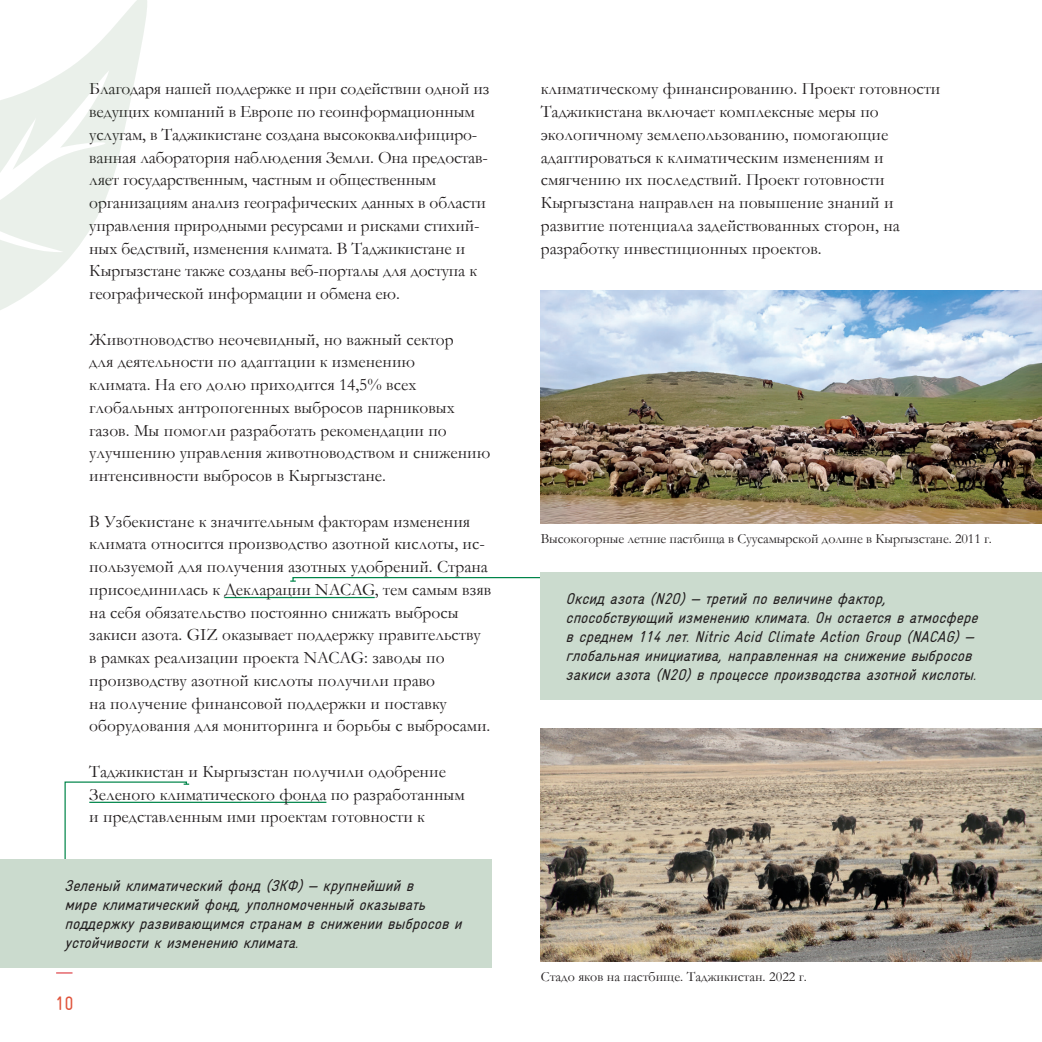
<style>
.page{position:relative;width:1042px;height:1042px;background:#fff}
.page>*{position:absolute;margin:0;border:0;box-sizing:border-box;transform-origin:0 0}
.t1{font:condensed 19.25px "Gravur";color:#e0543c}
.body_10{font:17.5px/22.8px "Garamond";color:#231f20}
.Box_text{font:italic condensed 15.75px/18.9px "GIZ Gravur Pro CA";color:#231f20}
.foto_podpis{font:14px "Garamond";letter-spacing:-.01em;color:#231f20}
</style>
<div class="page">
<svg style="left:56px;top:972px;width:16px;height:1px"></svg>
<hr style="left:224px;top:597px;width:151px;height:1px;background:#00854a">
<hr style="left:89px;top:802px;width:237px;height:1px;background:#00854a">
<img style="left:541px;top:290px;width:500px;height:233px">
<img style="left:541px;top:728px;width:500px;height:233px">
<svg style="left:64px;top:781px;width:125px;height:78px"></svg>
<svg style="left:290px;top:576px;width:251px;height:6px"></svg>
<div style="left:0;top:859px;width:491px;height:108px;background:#cbdbce"></div>
<div style="left:541px;top:572px;width:501px;height:128px;background:#cbdbce"></div>
<svg style="left:0;top:0;width:147px;height:310px"></svg>
<p class="body_10" style="left:89px;top:77px;width:402px">Благодаря нашей поддержке и при содействии одной из ведущих компаний в Европе по геоинформационным услугам, в Таджикистане создана высококвалифициро&shy;ванная лаборатория наблюдения Земли. Она предостав&shy;ляет государственным, частным и общественным организациям анализ географических данных в области управления природными ресурсами и рисками стихий&shy;ных бедствий, изменения климата. В Таджикистане и Кыргызстане также созданы веб‑порталы для доступа к географической информации и обмена ею.</p>
<p class="body_10" style="left:89px;top:327px;width:403px">Животноводство неочевидный, но важный сектор<br>для деятельности по адаптации к изменению<br>климата. На его долю приходится 14,5% всех глобальных антропогенных выбросов парниковых газов. Мы помогли разработать рекомендации по улучшению управления животноводством и снижению интенсивности выбросов в Кыргызстане.</p>
<p class="body_10" style="left:89px;top:509px;width:403px">В Узбекистане к значительным факторам изменения климата относится производство азотной кислоты, ис&shy;пользуемой для получения азотных удобрений. Страна присоединилась к Декларации NACAG, тем самым взяв на себя обязательство постоянно снижать выбросы закиси азота. GIZ оказывает поддержку правительству в рамках реализации проекта NACAG: заводы по производству азотной кислоты получили право<br>на получение финансовой поддержки и поставку оборудования для мониторинга и борьбы с выбросами.</p>
<p class="body_10" style="left:89px;top:759px;width:377px">Таджикистан и Кыргызстан получили одобрение<br>Зеленого климатического фонда по разработанным и представленным ими проектам готовности к</p>
<p class="Box_text" style="left:64px;top:876px;width:403px">Зеленыйклиматическийфонд(ЗКФ)— крупнейшийв миреклиматическийфонд,уполномоченныйоказывать поддержкуразвивающимсястранам вснижениивыбросови устойчивостикизменению климата.</p>
<p class="t1" style="left:55px;top:992px;width:20px">10</p>
<p class="body_10" style="left:541px;top:77px;width:401px">климатическому финансированию. Проект готовности Таджикистана включает комплексные меры по экологичному землепользованию, помогающие адаптироваться к климатическим изменениям и смягчению их последствий. Проект готовности Кыргызстана направлен на повышение знаний и развитие потенциала задействованных сторон, на разработку инвестиционных проектов.</p>
<p class="foto_podpis" style="left:541px;top:529px;width:453px">Высокогорные летние пастбища в Суусамырской долине в Кыргызстане. 2011 г.</p>
<p class="Box_text" style="left:566px;top:589px;width:418px">Оксидазота(N2O)— третийповеличинефактор, способствующийизменению климата.Оностаетсяватмосфере всреднем 114лет.NitricAcidClimateActionGroup(NACAG)— глобальнаяинициатива,направленнаянаснижениевыбросов закисиазота(N2O)впроцессепроизводстваазотнойкислоты.</p>
<p class="foto_podpis" style="left:541px;top:966px;width:268px">Стадо яков на пастбище. Таджикистан. 2022 г.</p>
</div>
